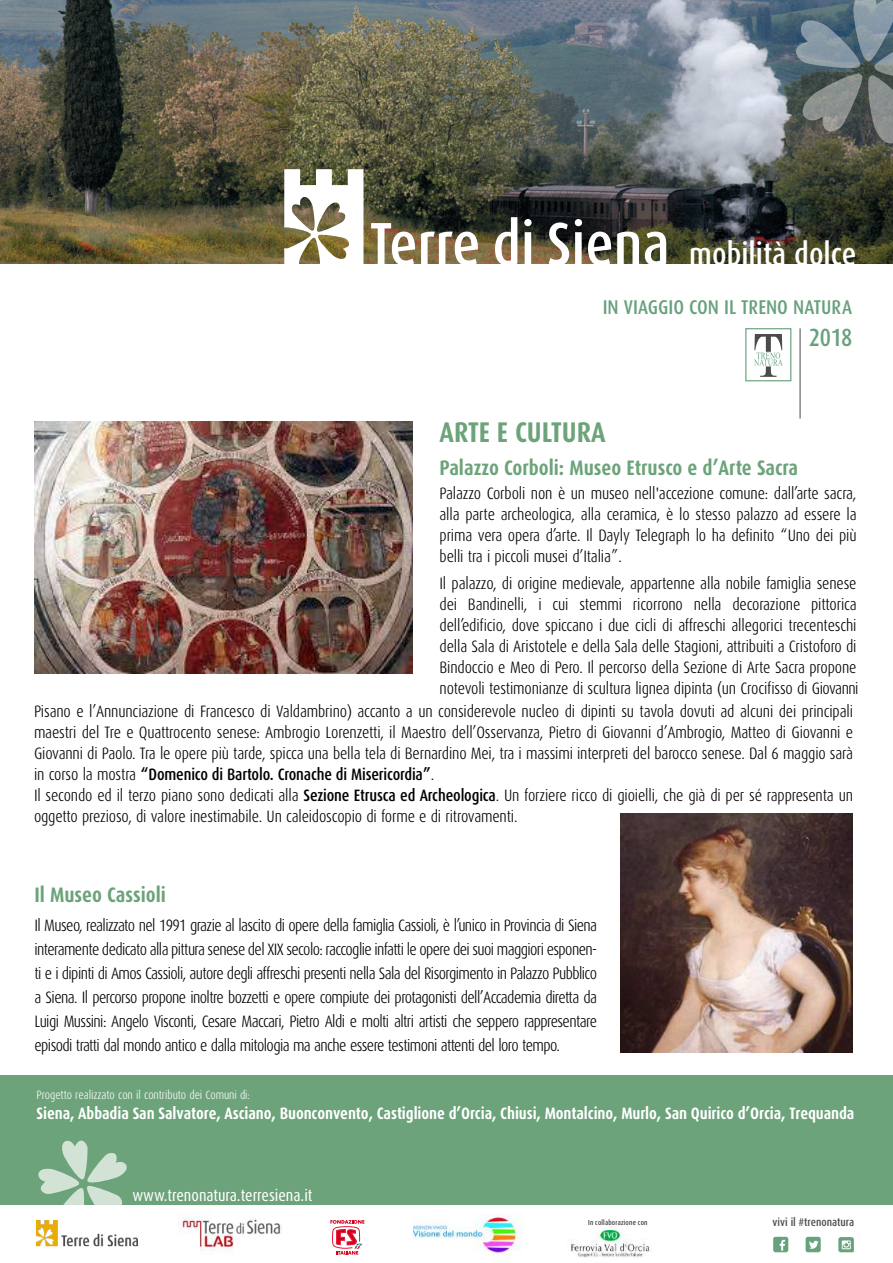
<style>
.page{position:relative;width:893px;height:1263px;background:#fff}
.page>*{position:absolute;margin:0;border:0;box-sizing:border-box;transform-origin:0 0}
.t1{font:500 31.5px "Dax Condensed";color:#fff}
.t2{font:700 28.5px "Dax Condensed";color:#6ca37a}
.t3{font:500 24.9px "Dax Condensed";color:#68a17d}
.t4{font:700 21px "Dax Condensed";color:#6ca37a}
.t5{font:500 19.95px "Dax Condensed";color:#68a17d}
.t6{font:300 16.5px/21px "Dax Condensed";letter-spacing:-.01em;color:#000;text-align:justify}
.t7{font:700 16.5px "Dax Condensed";letter-spacing:-.005em;color:#fff}
.t8{font:16.5px "Dax Condensed";color:#fff}
.t9{font:300 12px "Dax Condensed";letter-spacing:-.005em;color:#fff}
.t10{font:500 11.4px "Dax Condensed";color:#4b4b4d}
.t11{font:7.35px "Dax Condensed";letter-spacing:.03em;color:#1a171b}
.s1{font-size:61.05px}
.s2{font-weight:500}
</style>
<div class="page">
<img style="left:0;top:0;width:893px;height:264px">
<div style="left:0;top:1075px;width:893px;height:130px;background:#6ca37a"></div>
<svg style="left:284px;top:169px;width:79px;height:95px"></svg>
<svg style="left:795px;top:0;width:98px;height:144px;background:#69767b"></svg>
<img style="left:412px;top:1214px;width:110px;height:49px">
<img style="left:569px;top:1230px;width:81px;height:27px">
<svg style="left:330px;top:1220px;width:34px;height:34px"></svg>
<svg style="left:38px;top:1140px;width:89px;height:65px"></svg>
<img style="left:37px;top:1220px;width:101px;height:26px">
<img style="left:178px;top:1212px;width:104px;height:42px">
<div style="left:773px;top:1237px;width:15px;height:15px;background:#68a17d;border-radius:2px"></div>
<svg style="left:779px;top:1240px;width:6px;height:11px"></svg>
<svg style="left:838px;top:1237px;width:16px;height:15px"></svg>
<div style="left:806px;top:1237px;width:15px;height:15px;background:#68a17d;border-radius:2px"></div>
<svg style="left:809px;top:1241px;width:9px;height:8px"></svg>
<hr style="left:800px;top:328px;width:1px;height:90px;background:#4b4b4d">
<svg style="left:754px;top:334px;width:29px;height:43px"></svg>
<div style="left:745px;top:328px;width:46px;height:53px;border:1px solid #68a17d"></div>
<img style="left:35px;top:422px;width:378px;height:252px">
<img style="left:620px;top:813px;width:233px;height:239px">
<h1 class="t1" style="left:370px;top:237px;width:488px"><span class="s1">Terre di Siena</span> mobilità dolce</h1>
<p class="t5" style="left:603px;top:296px;width:251px">IN VIAGGIO CON IL TRENO NATURA</p>
<h3 class="t3" style="left:809px;top:324px;width:45px">2018</h3>
<h2 class="t2" style="left:439px;top:417px;width:168px">ARTE E CULTURA</h2>
<p class="t4" style="left:439px;top:456px;width:360px">Palazzo Corboli: Museo Etrusco e d’Arte Sacra</p>
<p class="t6" style="left:439px;top:483px;width:419px">Palazzo Corboli non è un museo nell'accezione comune: dall’arte sacra, alla parte archeologica, alla ceramica, è lo stesso palazzo ad essere la prima vera opera d’arte. Il Dayly Telegraph lo ha definito “Uno dei più belli tra i piccoli musei d’Italia”.</p>
<p class="t6" style="left:439px;top:573px;width:421px;text-align:left">Il palazzo, di origine medievale, appartenne alla nobile famiglia senese dei Bandinelli, i cui stemmi ricorrono nella decorazione pittorica dell’edificio, dove spiccano i due cicli di affreschi allegorici trecenteschi della Sala di Aristotele e della Sala delle Stagioni, attribuiti a Cristoforo di Bindoccio e Meo di Pero. Il percorso della Sezione di Arte Sacra propone notevoli testimonianze di scultura lignea dipinta (un Crocifisso di Giovanni</p>
<p class="t6" style="left:34px;top:701px;width:820px;text-align:left">Pisano e l’Annunciazione di Francesco di Valdambrino) accanto a un considerevole nucleo di dipinti su tavola dovuti ad alcuni dei principali maestri del Tre e Quattrocento senese: Ambrogio Lorenzetti, il Maestro dell’Osservanza, Pietro di Giovanni d’Ambrogio, Matteo di Giovanni e Giovanni di Paolo. Tra le opere più tarde, spicca una bella tela di Bernardino Mei, tra i massimi interpreti del barocco senese. Dal 6 maggio sarà in corso la mostra <span class="s2">“Domenico di Bartolo. Cronache di Misericordia”</span>.<br>Il secondo ed il terzo piano sono dedicati alla <span class="s2">Sezione Etrusca ed Archeologica</span>. Un forziere ricco di gioielli, che già di per sé rappresenta un oggetto prezioso, di valore inestimabile. Un caleidoscopio di forme e di ritrovamenti.</p>
<p class="t4" style="left:34px;top:883px;width:133px">Il Museo Cassioli</p>
<p class="t6" style="left:34px;top:913px;width:564px;line-height:24px">Il Museo, realizzato nel 1991 grazie al lascito di opere della famiglia Cassioli, è l’unico in Provincia di Siena interamente dedicato alla pittura senese del XIX secolo: raccoglie infatti le opere dei suoi maggiori esponen&shy;ti e i dipinti di Amos Cassioli, autore degli affreschi presenti nella Sala del Risorgimento in Palazzo Pubblico a Siena. Il percorso propone inoltre bozzetti e opere compiute dei protagonisti dell’Accademia diretta da Luigi Mussini: Angelo Visconti, Cesare Maccari, Pietro Aldi e molti altri artisti che seppero rappresentare episodi tratti dal mondo antico e dalla mitologia ma anche essere testimoni attenti del loro tempo.</p>
<p class="t9" style="left:37px;top:1088px;width:215px">Progetto realizzato con il contributo dei Comuni di:</p>
<p class="t7" style="left:37px;top:1104px;width:819px">Siena, Abbadia San Salvatore, Asciano, Buonconvento, Castiglione d’Orcia, Chiusi, Montalcino, Murlo, San Quirico d’Orcia, Trequanda</p>
<p class="t8" style="left:132px;top:1186px;width:182px">www.trenonatura.terresiena.it</p>
<p class="t11" style="left:588px;top:1219px;width:61px">In collaborazione con</p>
<p class="t10" style="left:773px;top:1216px;width:83px">vivi il #trenonatura</p>
</div>
